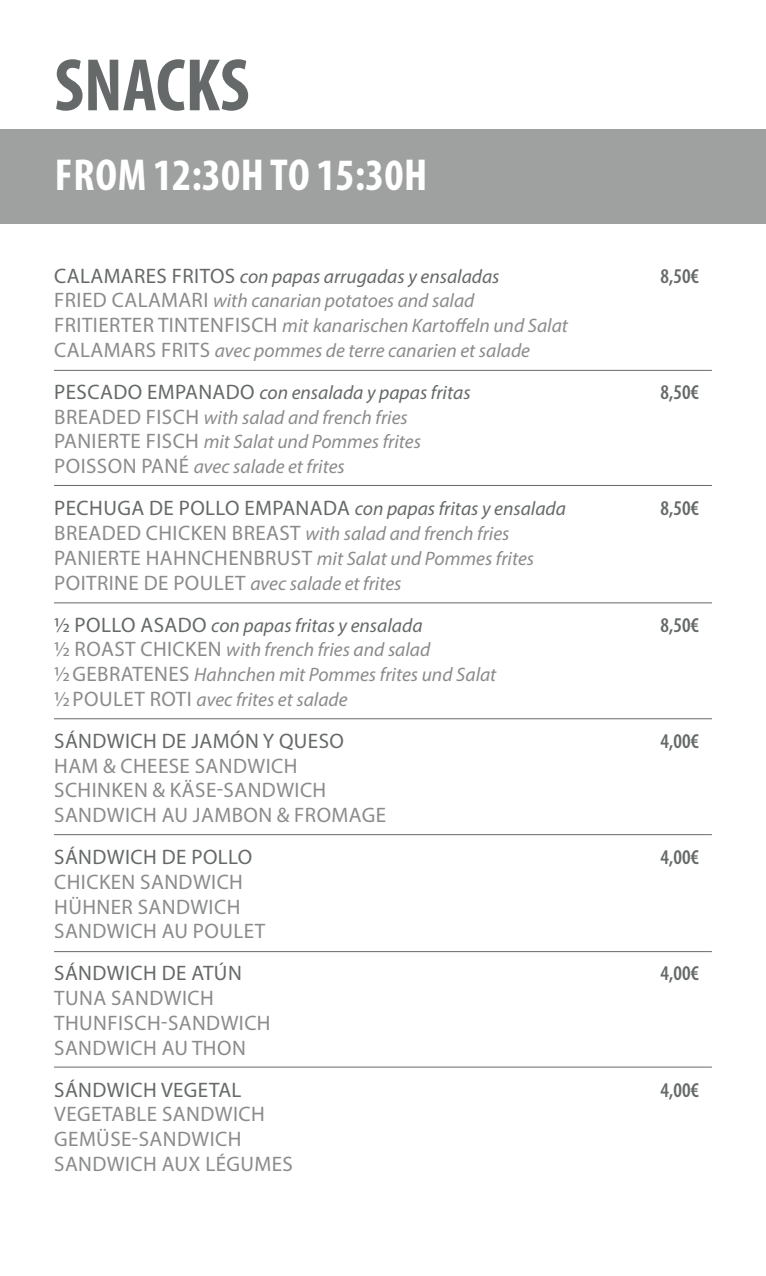
<style>
.page{position:relative;width:766px;height:1276px;background:#fff}
.page>*{position:absolute;margin:0;border:0;box-sizing:border-box;transform-origin:0 0}
.t1{font:700 condensed 75px "Myriad Pro";color:#666969}
.t2{font:700 condensed 45px "Myriad Pro";letter-spacing:.01em;color:#fff}
.t3{font:21px "Myriad Pro";letter-spacing:.02em;color:#8a8b8b}
.t4{font:21px "Myriad Pro";letter-spacing:.02em;color:#666969}
.t5{font:600 condensed 21px "Myriad Pro";color:#666969}
.t6{font:italic 19.5px "Myriad Pro";color:#8a8b8b}
.t7{font:italic 19.5px "Myriad Pro";color:#666969}
.s1{font-style:normal;font-size:21px}
</style>
<div class="page">
<div style="left:0;top:129px;width:765px;height:94px;background:#9fa0a0"></div>
<hr style="left:54px;top:370px;width:657px;height:1px;background:#666969">
<hr style="left:54px;top:485px;width:657px;height:1px;background:#666969">
<hr style="left:54px;top:602px;width:657px;height:1px;background:#666969">
<hr style="left:54px;top:718px;width:657px;height:1px;background:#666969">
<hr style="left:54px;top:834px;width:657px;height:1px;background:#666969">
<hr style="left:54px;top:951px;width:657px;height:1px;background:#666969">
<hr style="left:54px;top:1066px;width:657px;height:1px;background:#666969">
<p class="t1" style="left:54px;top:38px;width:197px">SNACKS</p>
<p class="t2" style="left:55px;top:147px;width:374px">FROM 12:30H TO 15:30H</p>
<p class="t7" style="left:54px;top:264px;width:446px"><span class="s1">CALAMARES FRITOS</span> con papas arrugadas y ensaladas</p>
<p class="t6" style="left:54px;top:289px;width:421px"><span class="s1">FRIED CALAMARI</span> with canarian potatoes and salad</p>
<p class="t6" style="left:54px;top:313px;width:515px"><span class="s1">FRITIERTER TINTENFISCH</span> mit kanarischen Kartoffeln und Salat</p>
<p class="t6" style="left:54px;top:338px;width:477px"><span class="s1">CALAMARS FRITS</span> avec pommes de terre canarien et salade</p>
<p class="t7" style="left:54px;top:380px;width:418px"><span class="s1">PESCADO EMPANADO</span> con ensalada y papas fritas</p>
<p class="t6" style="left:54px;top:405px;width:355px"><span class="s1">BREADED FISCH</span> with salad and french fries</p>
<p class="t6" style="left:54px;top:430px;width:368px"><span class="s1">PANIERTE FISCH</span> mit Salat und Pommes frites</p>
<p class="t6" style="left:54px;top:454px;width:292px"><span class="s1">POISSON PANÉ</span> avec salade et frites</p>
<p class="t7" style="left:54px;top:496px;width:513px"><span class="s1">PECHUGA DE POLLO EMPANADA</span> con papas fritas y ensalada</p>
<p class="t6" style="left:54px;top:521px;width:456px"><span class="s1">BREADED CHICKEN BREAST</span> with salad and french fries</p>
<p class="t6" style="left:54px;top:546px;width:481px"><span class="s1">PANIERTE HAHNCHENBRUST</span> mit Salat und Pommes frites</p>
<p class="t6" style="left:54px;top:571px;width:349px"><span class="s1">POITRINE DE POULET</span> avec salade et frites</p>
<p class="t7" style="left:54px;top:613px;width:370px"><span class="s1">1/2 POLLO ASADO</span> con papas fritas y ensalada</p>
<p class="t6" style="left:54px;top:637px;width:378px"><span class="s1">1/2 ROAST CHICKEN</span> with french fries and salad</p>
<p class="t6" style="left:54px;top:662px;width:444px"><span class="s1">1/2 GEBRATENES</span> Hahnchen mit Pommes frites und Salat</p>
<p class="t6" style="left:54px;top:687px;width:295px"><span class="s1">1/2 POULET ROTI</span> avec frites et salade</p>
<p class="t4" style="left:54px;top:728px;width:291px">SÁNDWICH DE JAMÓN Y QUESO</p>
<p class="t3" style="left:54px;top:752px;width:245px">HAM &amp; CHEESE SANDWICH</p>
<p class="t3" style="left:54px;top:777px;width:273px">SCHINKEN &amp; KÄSE-SANDWICH</p>
<p class="t3" style="left:54px;top:802px;width:333px">SANDWICH AU JAMBON &amp; FROMAGE</p>
<p class="t4" style="left:54px;top:844px;width:199px">SÁNDWICH DE POLLO</p>
<p class="t3" style="left:54px;top:869px;width:190px">CHICKEN SANDWICH</p>
<p class="t3" style="left:54px;top:893px;width:187px">HÜHNER SANDWICH</p>
<p class="t3" style="left:54px;top:918px;width:212px">SANDWICH AU POULET</p>
<p class="t4" style="left:54px;top:960px;width:189px">SÁNDWICH DE ATÚN</p>
<p class="t3" style="left:54px;top:985px;width:161px">TUNA SANDWICH</p>
<p class="t3" style="left:54px;top:1010px;width:218px">THUNFISCH-SANDWICH</p>
<p class="t3" style="left:54px;top:1034px;width:193px">SANDWICH AU THON</p>
<p class="t4" style="left:54px;top:1076px;width:189px">SÁNDWICH VEGETAL</p>
<p class="t3" style="left:54px;top:1101px;width:212px">VEGETABLE SANDWICH</p>
<p class="t3" style="left:54px;top:1126px;width:189px">GEMÜSE-SANDWICH</p>
<p class="t3" style="left:54px;top:1151px;width:240px">SANDWICH AUX LÉGUMES</p>
<p class="t5" style="left:660px;top:263px;width:40px">8,50€</p>
<p class="t5" style="left:660px;top:379px;width:40px">8,50€</p>
<p class="t5" style="left:660px;top:495px;width:40px">8,50€</p>
<p class="t5" style="left:660px;top:611px;width:40px">8,50€</p>
<p class="t5" style="left:660px;top:728px;width:40px">4,00€</p>
<p class="t5" style="left:660px;top:844px;width:40px">4,00€</p>
<p class="t5" style="left:660px;top:960px;width:40px">4,00€</p>
<p class="t5" style="left:660px;top:1076px;width:40px">4,00€</p>
</div>
